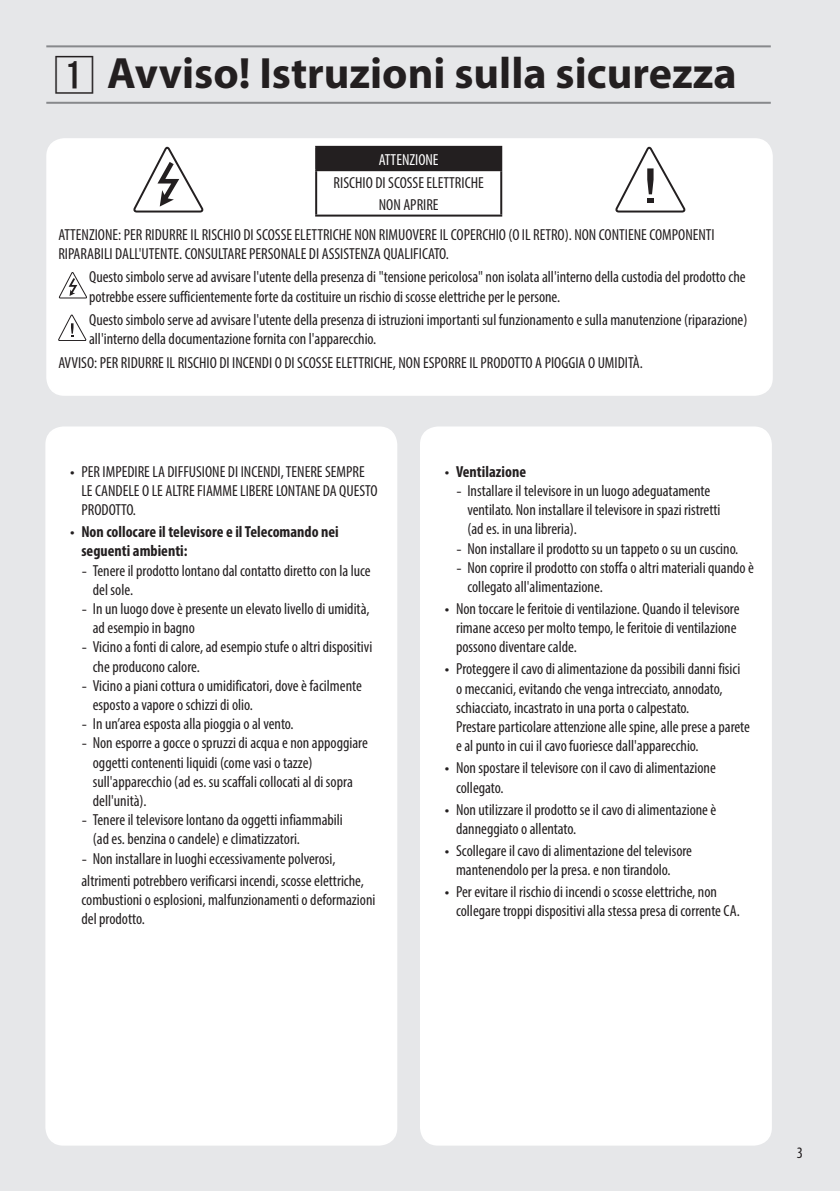
<style>
.page{position:relative;width:840px;height:1191px;background:#fff}
.page>*{position:absolute;margin:0;border:0;box-sizing:border-box;transform-origin:0 0}
.Title1{font:700 44px "Myriad Pro";color:#231f20}
.Bullet_Indent{font:condensed 16px/19.2px "Myriad Pro";color:#231f20}
.t1{font:700 condensed 16px/19.2px "Myriad Pro";color:#231f20}
.Page_Number_Right{font:condensed 16px "Myriad Pro";color:#231f20}
.s1{color:#fff}
.s2{font-family:"LG Smart";font-stretch:normal}
.s3{font-family:"LG Smart";font-weight:400;font-stretch:normal}
</style>
<div class="page">
<div style="left:0;top:0;width:839px;height:1191px;background:#e6e7e9"></div>
<hr style="left:46px;top:45px;width:724px;height:2px;background:#87898c">
<hr style="left:46px;top:102px;width:724px;height:2px;background:#87898c">
<div style="left:47px;top:139px;width:724px;height:256px;background:#fff;border-radius:17px"></div>
<svg style="left:133px;top:147px;width:71px;height:65px"></svg>
<div style="left:316px;top:147px;width:185px;height:23px;background:#231f20"></div>
<hr style="left:315px;top:146px;width:187px;height:2px;background:#231f20">
<hr style="left:315px;top:148px;width:2px;height:21px;background:#231f20">
<hr style="left:500px;top:148px;width:2px;height:21px;background:#231f20">
<hr style="left:315px;top:169px;width:187px;height:2px;background:#231f20">
<hr style="left:315px;top:171px;width:2px;height:44px;background:#231f20">
<hr style="left:500px;top:171px;width:2px;height:44px;background:#231f20">
<hr style="left:315px;top:215px;width:187px;height:2px;background:#231f20">
<svg style="left:615px;top:147px;width:70px;height:65px"></svg>
<svg style="left:59px;top:272px;width:28px;height:26px"></svg>
<svg style="left:58px;top:315px;width:28px;height:26px"></svg>
<div style="left:46px;top:138px;width:726px;height:258px;border:2px solid #fff;border-radius:17px"></div>
<div style="left:46px;top:427px;width:350px;height:717px;background:#fff;border-radius:17px"></div>
<div style="left:45px;top:426px;width:352px;height:719px;border:2px solid #fff;border-radius:17px"></div>
<div style="left:421px;top:427px;width:349px;height:717px;background:#fff;border-radius:17px"></div>
<div style="left:420px;top:426px;width:351px;height:719px;border:2px solid #fff;border-radius:17px"></div>
<p class="Title1" style="left:107px;top:45px;width:630px">Avviso! Istruzioni sulla sicurezza</p>
<p class="Bullet_Indent" style="left:333px;top:148px;width:151px;line-height:22.6px;text-align:center"><span class="s1">ATTENZIONE<br></span>RISCHIO DI SCOSSE ELETTRICHE<br>NON APRIRE</p>
<p class="Bullet_Indent" style="left:58px;top:225px;width:657px">ATTENZIONE: PER RIDURRE IL RISCHIO DI SCOSSE ELETTRICHE NON RIMUOVERE IL COPERCHIO (O IL RETRO). NON CONTIENE COMPONENTI<br>RIPARABILI DALL'UTENTE. CONSULTARE PERSONALE DI ASSISTENZA QUALIFICATO.</p>
<p class="Bullet_Indent" style="left:89px;top:267px;width:657px">Questo simbolo serve ad avvisare l'utente della presenza di "tensione pericolosa" non isolata all'interno della custodia del prodotto che potrebbe essere sufficientemente forte da costituire un rischio di scosse elettriche per le persone.</p>
<p class="Bullet_Indent" style="left:89px;top:310px;width:659px">Questo simbolo serve ad avvisare l'utente della presenza di istruzioni importanti sul funzionamento e sulla manutenzione (riparazione) all'interno della documentazione fornita con l'apparecchio.</p>
<p class="Bullet_Indent" style="left:58px;top:352px;width:585px">AVVISO: PER RIDURRE IL RISCHIO DI INCENDI O DI SCOSSE ELETTRICHE, NON ESPORRE IL PRODOTTO A PIOGGIA O UMIDITÀ.</p>
<p class="Bullet_Indent" style="left:81px;top:461px;width:297px;text-indent:-11px"><span class="s2">•</span> PER IMPEDIRE LA DIFFUSIONE DI INCENDI, TENERE SEMPRE<br>LE CANDELE O LE ALTRE FIAMME LIBERE LONTANE DA QUESTO<br>PRODOTTO.</p>
<p class="t1" style="left:81px;top:522px;width:259px;text-indent:-11px"><span class="s3">•</span> Non collocare il televisore e il Telecomando nei seguenti ambienti:</p>
<p class="Bullet_Indent" style="left:93px;top:560px;width:279px;text-indent:-11px"><span class="s2">-</span> Tenere il prodotto lontano dal contatto diretto con la luce del sole.</p>
<p class="Bullet_Indent" style="left:93px;top:599px;width:278px;text-indent:-11px"><span class="s2">-</span> In un luogo dove è presente un elevato livello di umidità, ad esempio in bagno</p>
<p class="Bullet_Indent" style="left:93px;top:637px;width:281px;text-indent:-11px"><span class="s2">-</span> Vicino a fonti di calore, ad esempio stufe o altri dispositivi che producono calore.</p>
<p class="Bullet_Indent" style="left:93px;top:675px;width:270px;text-indent:-11px"><span class="s2">-</span> Vicino a piani cottura o umidificatori, dove è facilmente esposto a vapore o schizzi di olio.</p>
<p class="Bullet_Indent" style="left:81px;top:714px;width:213px"><span class="s2">-</span> In un’area esposta alla pioggia o al vento.</p>
<p class="Bullet_Indent" style="left:93px;top:733px;width:276px;text-indent:-11px"><span class="s2">-</span> Non esporre a gocce o spruzzi di acqua e non appoggiare oggetti contenenti liquidi (come vasi o tazze) sull'apparecchio (ad es. su scaffali collocati al di sopra dell'unità).</p>
<p class="Bullet_Indent" style="left:93px;top:810px;width:251px;text-indent:-11px"><span class="s2">-</span> Tenere il televisore lontano da oggetti infiammabili (ad es. benzina o candele) e climatizzatori.</p>
<p class="Bullet_Indent" style="left:81px;top:848px;width:255px"><span class="s2">-</span> Non installare in luoghi eccessivamente polverosi,</p>
<p class="Bullet_Indent" style="left:81px;top:870px;width:295px">altrimenti potrebbero verificarsi incendi, scosse elettriche, combustioni o esplosioni, malfunzionamenti o deformazioni del prodotto.</p>
<p class="t1" style="left:444px;top:461px;width:83px"><span class="s3">•</span> Ventilazione</p>
<p class="Bullet_Indent" style="left:467px;top:481px;width:254px;text-indent:-11px"><span class="s2">-</span> Installare il televisore in un luogo adeguatamente ventilato. Non installare il televisore in spazi ristretti (ad es. in una libreria).</p>
<p class="Bullet_Indent" style="left:456px;top:538px;width:284px"><span class="s2">-</span> Non installare il prodotto su un tappeto o su un cuscino.</p>
<p class="Bullet_Indent" style="left:467px;top:557px;width:288px;text-indent:-11px"><span class="s2">-</span> Non coprire il prodotto con stoffa o altri materiali quando è collegato all'alimentazione.</p>
<p class="Bullet_Indent" style="left:456px;top:599px;width:285px;text-indent:-11px"><span class="s2">•</span> Non toccare le feritoie di ventilazione. Quando il televisore rimane acceso per molto tempo, le feritoie di ventilazione possono diventare calde.</p>
<p class="Bullet_Indent" style="left:456px;top:659px;width:295px;text-indent:-11px"><span class="s2">•</span> Proteggere il cavo di alimentazione da possibili danni fisici o meccanici, evitando che venga intrecciato, annodato, schiacciato, incastrato in una porta o calpestato.<br>Prestare particolare attenzione alle spine, alle prese a parete e al punto in cui il cavo fuoriesce dall'apparecchio.</p>
<p class="Bullet_Indent" style="left:456px;top:758px;width:261px;text-indent:-11px"><span class="s2">•</span> Non spostare il televisore con il cavo di alimentazione collegato.</p>
<p class="Bullet_Indent" style="left:456px;top:799px;width:262px;text-indent:-11px"><span class="s2">•</span> Non utilizzare il prodotto se il cavo di alimentazione è danneggiato o allentato.</p>
<p class="Bullet_Indent" style="left:456px;top:840px;width:237px;text-indent:-11px"><span class="s2">•</span> Scollegare il cavo di alimentazione del televisore mantenendolo per la presa. e non tirandolo.</p>
<p class="Bullet_Indent" style="left:456px;top:882px;width:285px;text-indent:-11px"><span class="s2">•</span> Per evitare il rischio di incendi o scosse elettriche, non collegare troppi dispositivi alla stessa presa di corrente CA.</p>
<p class="Page_Number_Right" style="left:796px;top:1142px;width:8px">3</p>
</div>
